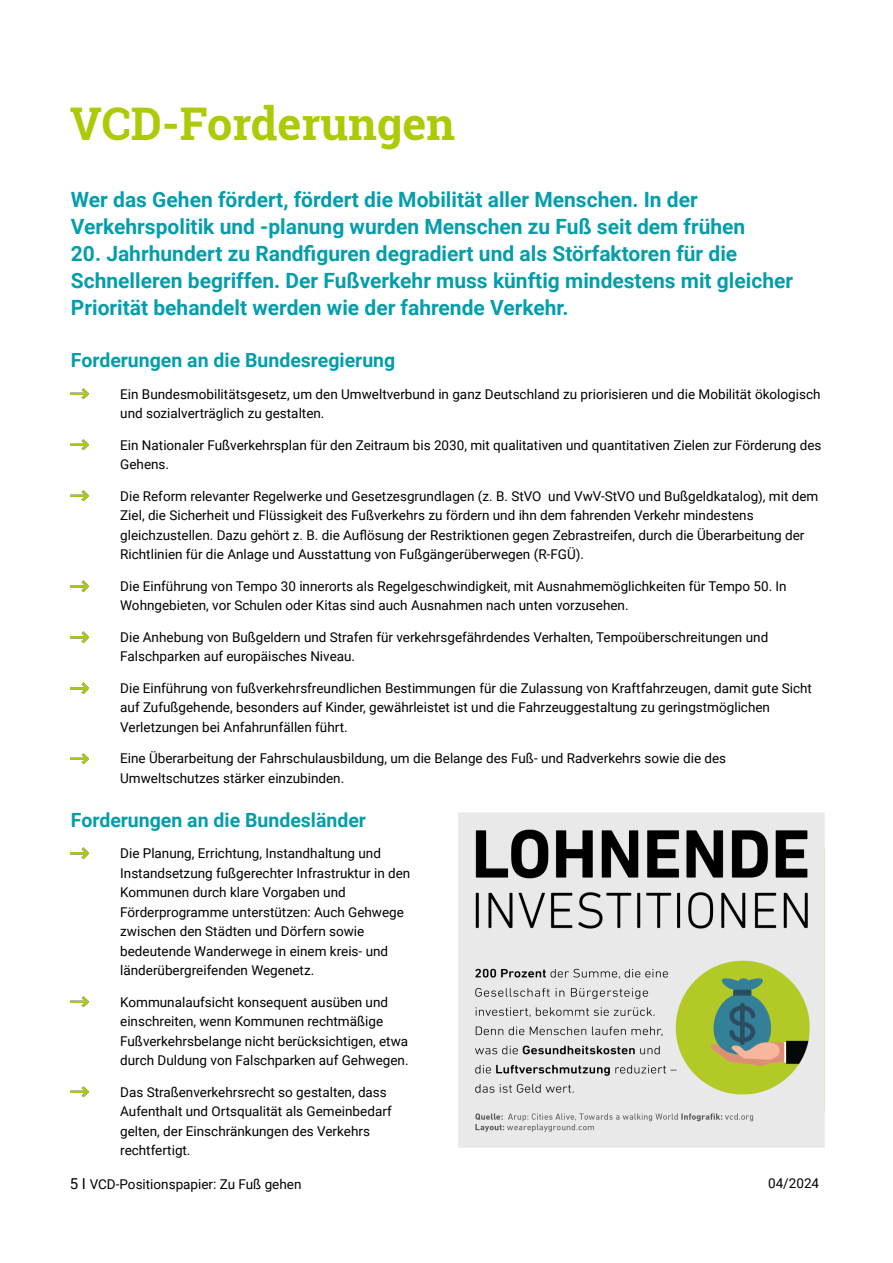
<style>
.page{position:relative;width:893px;height:1263px;background:#fff}
.page>*{position:absolute;margin:0;border:0;box-sizing:border-box;transform-origin:0 0}
.t1{font:700 45px "Roboto Slab";color:#aec905}
.t2{font:700 21px/27px "Roboto";color:#049eab}
.t3{font:700 19.5px "Roboto";color:#049eab}
.t4{font:13.5px/19.5px "Roboto";color:#000}
.s1{font-size:15px}
</style>
<div class="page">
<img style="left:71px;top:389px;width:17px;height:10px">
<img style="left:71px;top:440px;width:17px;height:10px">
<img style="left:71px;top:491px;width:17px;height:10px">
<img style="left:71px;top:581px;width:17px;height:10px">
<img style="left:71px;top:632px;width:17px;height:10px">
<img style="left:71px;top:683px;width:17px;height:10px">
<img style="left:71px;top:753px;width:17px;height:10px">
<img style="left:71px;top:848px;width:17px;height:10px">
<img style="left:71px;top:996px;width:17px;height:10px">
<img style="left:71px;top:1086px;width:17px;height:10px">
<img style="left:459px;top:812px;width:365px;height:335px">
<h1 class="t1" style="left:70px;top:93px;width:387px">VCD-Forderungen</h1>
<h2 class="t2" style="left:71px;top:188px;width:676px">Wer das Gehen fördert, fördert die Mobilität aller Menschen. In der<br>Verkehrspolitik und -planung wurden Menschen zu Fuß seit dem frühen</h2>
<h2 class="t2" style="left:71px;top:242px;width:724px">20. Jahrhundert zu Randfiguren degradiert und als Störfaktoren für die<br>Schnelleren begriffen. Der Fußverkehr muss künftig mindestens mit gleicher<br>Priorität behandelt werden wie der fahrende Verkehr.</h2>
<h3 class="t3" style="left:71px;top:353px;width:326px">Forderungen an die Bundesregierung</h3>
<p class="t4" style="left:120px;top:385px;width:702px">Ein Bundesmobilitätsgesetz, um den Umweltverbund in ganz Deutschland zu priorisieren und die Mobilität ökologisch und sozialverträglich zu gestalten.</p>
<p class="t4" style="left:120px;top:436px;width:703px">Ein Nationaler Fußverkehrsplan für den Zeitraum bis 2030, mit qualitativen und quantitativen Zielen zur Förderung des<br>Gehens.</p>
<p class="t4" style="left:120px;top:487px;width:700px">Die Reform relevanter Regelwerke und Gesetzesgrundlagen (z. B. StVO und VwV-StVO und Bußgeldkatalog), mit dem Ziel, die Sicherheit und Flüssigkeit des Fußverkehrs zu fördern und ihn dem fahrenden Verkehr mindestens gleichzustellen. Dazu gehört z. B. die Auflösung der Restriktionen gegen Zebrastreifen, durch die Überarbeitung der Richtlinien für die Anlage und Ausstattung von Fußgängerüberwegen (R-FGÜ).</p>
<p class="t4" style="left:120px;top:577px;width:668px">Die Einführung von Tempo 30 innerorts als Regelgeschwindigkeit, mit Ausnahmemöglichkeiten für Tempo 50. In<br>Wohngebieten, vor Schulen oder Kitas sind auch Ausnahmen nach unten vorzusehen.</p>
<p class="t4" style="left:120px;top:628px;width:649px">Die Anhebung von Bußgeldern und Strafen für verkehrsgefährdendes Verhalten, Tempoüberschreitungen und<br>Falschparken auf europäisches Niveau.</p>
<p class="t4" style="left:120px;top:679px;width:693px">Die Einführung von fußverkehrsfreundlichen Bestimmungen für die Zulassung von Kraftfahrzeugen, damit gute Sicht auf Zufußgehende, besonders auf Kinder, gewährleistet ist und die Fahrzeuggestaltung zu geringstmöglichen<br>Verletzungen bei Anfahrunfällen führt.</p>
<p class="t4" style="left:120px;top:750px;width:607px">Eine Überarbeitung der Fahrschulausbildung, um die Belange des Fuß- und Radverkehrs sowie die des<br>Umweltschutzes stärker einzubinden.</p>
<h3 class="t3" style="left:71px;top:812px;width:297px">Forderungen an die Bundesländer</h3>
<p class="t4" style="left:120px;top:845px;width:292px">Die Planung, Errichtung, Instandhaltung und Instandsetzung fußgerechter Infrastruktur in den Kommunen durch klare Vorgaben und Förderprogramme unterstützen: Auch Gehwege zwischen den Städten und Dörfern sowie bedeutende Wanderwege in einem kreis- und länderübergreifenden Wegenetz.</p>
<p class="t4" style="left:120px;top:993px;width:290px">Kommunalaufsicht konsequent ausüben und einschreiten, wenn Kommunen rechtmäßige Fußverkehrsbelange nicht berücksichtigen, etwa durch Duldung von Falschparken auf Gehwegen.</p>
<p class="t4" style="left:120px;top:1083px;width:273px">Das Straßenverkehrsrecht so gestalten, dass Aufenthalt und Ortsqualität als Gemeinbedarf gelten, der Einschränkungen des Verkehrs rechtfertigt.</p>
<p class="t4" style="left:70px;top:1175px;width:233px"><span class="s1">5 I</span> VCD-Positionspapier: Zu Fuß gehen</p>
<p class="t4" style="left:768px;top:1175px;width:53px">04/2024</p>
</div>
